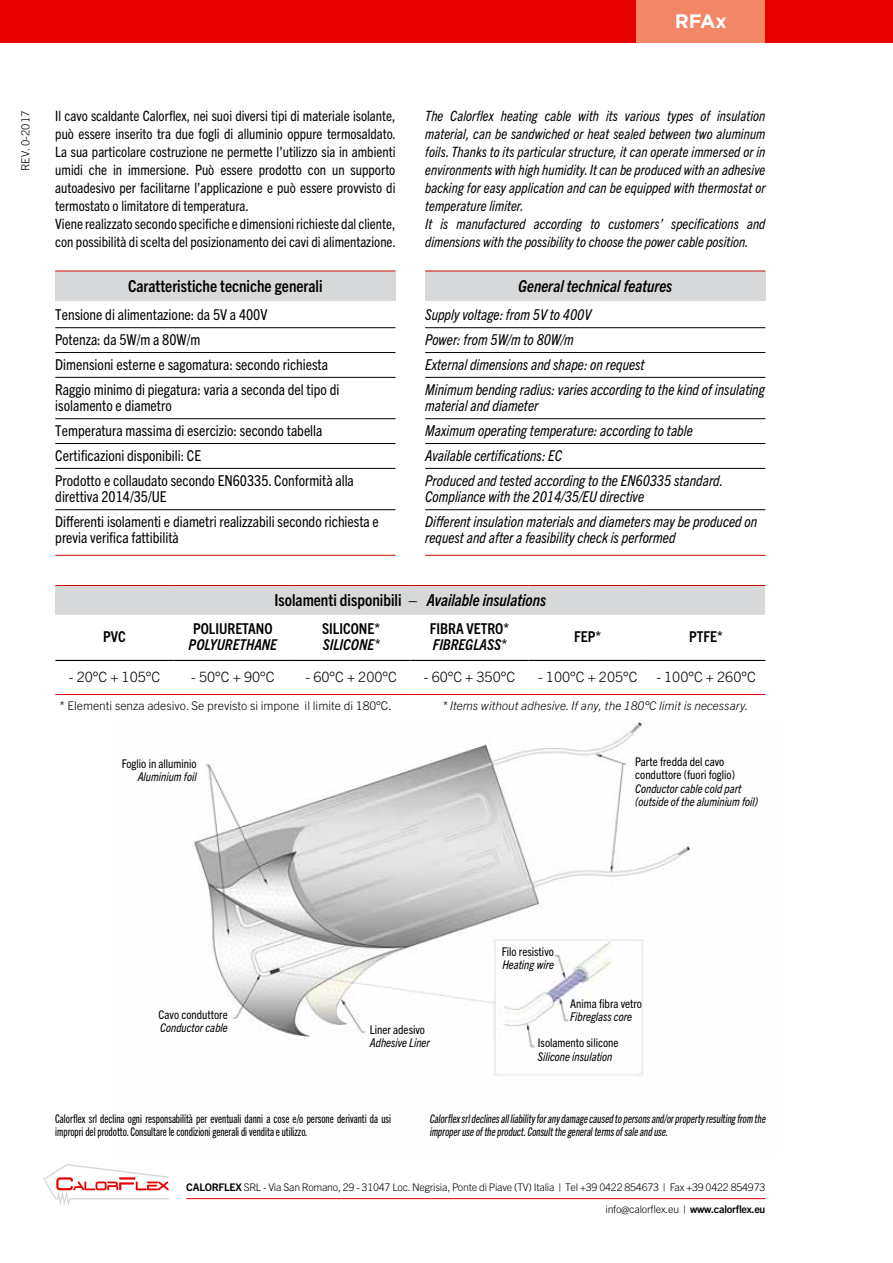
<style>
.page{position:relative;width:893px;height:1263px;background:#fff}
.page>*{position:absolute;margin:0;border:0;box-sizing:border-box;transform-origin:0 0}
.t1{font:700 19.5px "Gotham Pro";color:#fff}
.t2{font:700 condensed 16.5px "Trade Gothic Next LT Pro";color:#000}
.t3{font:italic 700 condensed 16.5px "Trade Gothic Next LT Pro";color:#000}
.t4{font:italic condensed 15px/24.9px "Trade Gothic Next LT Pro";color:#000}
.t5{font:condensed 15px/24.9px "Trade Gothic Next LT Pro";color:#000}
.t6{font:700 condensed 15px "Trade Gothic Next LT Pro";color:#000}
.t7{font:italic 700 condensed 15px "Trade Gothic Next LT Pro";color:#000}
.t8{font:condensed 14.25px/18px "Trade Gothic Next LT Pro";color:#000}
.t9{font:italic condensed 14.25px/18px "Trade Gothic Next LT Pro";letter-spacing:.005em;color:#000}
.t10{font:300 14.25px "Trade Gothic Next LT Pro";color:#000}
.t11{font:12px/13.5px "Trade Gothic Next LT Pro Cm";color:#000}
.t12{font:italic 12px/13.5px "Trade Gothic Next LT Pro Cm";color:#000}
.t13{font:italic condensed 12px/13.5px "Trade Gothic Next LT Pro";color:#000}
.t14{font:condensed 12px/13.5px "Trade Gothic Next LT Pro";color:#000}
.t15{font:300 12px "Trade Gothic Next LT Pro";color:#000}
.t16{font:italic 300 12px "Trade Gothic Next LT Pro";color:#000}
.t17{font:300 11.25px "Trade Gothic Next LT Pro";color:#000}
.t18{font:300 10.5px/22.5px "Trade Gothic Next LT Pro";letter-spacing:-.02em;color:#000;text-align:right}
.s1{font-style:italic}
.s2{font-weight:700}
</style>
<div class="page">
<hr style="left:186px;top:1198px;width:579px;height:1px;background:#e60000">
<div style="left:55px;top:271px;width:340px;height:30px;background:#d7d8da"></div>
<hr style="left:55px;top:555px;width:340px;height:1px;background:#cf0805">
<hr style="left:55px;top:271px;width:340px;height:1px;background:#cf0805">
<hr style="left:55px;top:509px;width:340px;height:1px;background:#000">
<hr style="left:55px;top:327px;width:340px;height:1px;background:#000">
<hr style="left:55px;top:352px;width:340px;height:1px;background:#000">
<hr style="left:55px;top:377px;width:340px;height:1px;background:#000">
<hr style="left:55px;top:418px;width:340px;height:1px;background:#000">
<hr style="left:55px;top:443px;width:340px;height:1px;background:#000">
<hr style="left:55px;top:468px;width:340px;height:1px;background:#000">
<div style="left:425px;top:271px;width:340px;height:30px;background:#d7d8da"></div>
<hr style="left:425px;top:555px;width:340px;height:1px;background:#cf0805">
<hr style="left:425px;top:271px;width:340px;height:1px;background:#cf0805">
<hr style="left:425px;top:509px;width:340px;height:1px;background:#000">
<hr style="left:425px;top:327px;width:340px;height:1px;background:#000">
<hr style="left:425px;top:352px;width:340px;height:1px;background:#000">
<hr style="left:425px;top:377px;width:340px;height:1px;background:#000">
<hr style="left:425px;top:418px;width:340px;height:1px;background:#000">
<hr style="left:425px;top:443px;width:340px;height:1px;background:#000">
<hr style="left:425px;top:468px;width:340px;height:1px;background:#000">
<img style="left:192px;top:722px;width:499px;height:355px">
<div style="left:0;top:0;width:893px;height:43px;background:#e60000"></div>
<div style="left:636px;top:0;width:129px;height:43px;background:#f28667"></div>
<div style="left:55px;top:585px;width:710px;height:30px;background:#d7d8da"></div>
<hr style="left:55px;top:660px;width:119px;height:1px;background:#000">
<hr style="left:174px;top:660px;width:118px;height:1px;background:#000">
<hr style="left:292px;top:660px;width:118px;height:1px;background:#000">
<hr style="left:410px;top:660px;width:119px;height:1px;background:#000">
<hr style="left:529px;top:660px;width:118px;height:1px;background:#000">
<hr style="left:647px;top:660px;width:118px;height:1px;background:#000">
<hr style="left:55px;top:585px;width:119px;height:1px;background:#cf0805">
<hr style="left:174px;top:585px;width:118px;height:1px;background:#cf0805">
<hr style="left:292px;top:585px;width:118px;height:1px;background:#cf0805">
<hr style="left:410px;top:585px;width:119px;height:1px;background:#cf0805">
<hr style="left:529px;top:585px;width:118px;height:1px;background:#cf0805">
<hr style="left:647px;top:585px;width:118px;height:1px;background:#cf0805">
<hr style="left:55px;top:694px;width:119px;height:1px;background:#e60000">
<hr style="left:174px;top:694px;width:118px;height:1px;background:#e60000">
<hr style="left:292px;top:694px;width:118px;height:1px;background:#e60000">
<hr style="left:410px;top:694px;width:119px;height:1px;background:#e60000">
<hr style="left:529px;top:694px;width:118px;height:1px;background:#e60000">
<hr style="left:647px;top:694px;width:118px;height:1px;background:#e60000">
<svg style="left:43px;top:1164px;width:126px;height:42px"></svg>
<h1 class="t1" style="left:675px;top:10px;width:54px">RFAx</h1>
<p class="t17" style="left:17px;top:171px;width:62px;rotate:-90deg">REV. 0-2017</p>
<p class="t8" style="left:55px;top:106px;width:342px">Il cavo scaldante Calorflex, nei suoi diversi tipi di materiale isolante, può essere inserito tra due fogli di alluminio oppure termosaldato.<br>La sua particolare costruzione ne permette l’utilizzo sia in ambienti umidi che in immersione. Può essere prodotto con un supporto autoadesivo per facilitarne l’applicazione e può essere provvisto di termostato o limitatore di temperatura.<br>Viene realizzato secondo specifiche e dimensioni richieste dal cliente, con possibilità di scelta del posizionamento dei cavi di alimentazione.</p>
<p class="t2" style="left:128px;top:275px;width:196px">Caratteristiche tecniche generali</p>
<p class="t5" style="left:55px;top:301px;width:286px">Tensione di alimentazione: da 5V a 400V<br>Potenza: da 5W/m a 80W/m<br>Dimensioni esterne e sagomatura: secondo richiesta Raggio minimo di piegatura: varia a seconda del tipo di</p>
<p class="t5" style="left:55px;top:392px;width:300px">isolamento e diametro<br>Temperatura massima di esercizio: secondo tabella Certificazioni disponibili: CE<br>Prodotto e collaudato secondo EN60335. Conformità alla</p>
<p class="t5" style="left:55px;top:483px;width:325px">direttiva 2014/35/UE<br>Differenti isolamenti e diametri realizzabili secondo richiesta e</p>
<p class="t5" style="left:55px;top:524px;width:125px">previa verifica fattibilità</p>
<p class="t9" style="left:425px;top:106px;width:342px">The Calorflex heating cable with its various types of insulation material, can be sandwiched or heat sealed between two aluminum foils. Thanks to its particular structure, it can operate immersed or in environments with high humidity. It can be produced with an adhesive backing for easy application and can be equipped with thermostat or temperature limiter.<br>It is manufactured according to customers’ specifications and dimensions with the possibility to choose the power cable position.</p>
<p class="t3" style="left:518px;top:275px;width:156px">General technical features</p>
<p class="t4" style="left:425px;top:301px;width:341px">Supply voltage: from 5V to 400V<br>Power: from 5W/m to 80W/m<br>External dimensions and shape: on request<br>Minimum bending radius: varies according to the kind of insulating</p>
<p class="t4" style="left:425px;top:392px;width:300px">material and diameter<br>Maximum operating temperature: according to table Available certifications: EC<br>Produced and tested according to the EN60335 standard.</p>
<p class="t4" style="left:425px;top:483px;width:333px">Compliance with the 2014/35/EU directive<br>Different insulation materials and diameters may be produced on</p>
<p class="t4" style="left:425px;top:524px;width:252px">request and after a feasibility check is performed</p>
<p class="t6" style="left:103px;top:626px;width:24px">PVC</p>
<p class="t2" style="left:274px;top:589px;width:273px">Isolamenti disponibili – <span class="s1">Available insulations</span></p>
<p class="t6" style="left:193px;top:618px;width:81px">POLIURETANO</p>
<p class="t7" style="left:189px;top:634px;width:90px">POLYURETHANE</p>
<p class="t6" style="left:322px;top:618px;width:59px">SILICONE*</p>
<p class="t7" style="left:323px;top:634px;width:58px">SILICONE*</p>
<p class="t6" style="left:430px;top:618px;width:81px">FIBRA VETRO*</p>
<p class="t7" style="left:433px;top:634px;width:75px">FIBREGLASS*</p>
<p class="t6" style="left:574px;top:626px;width:29px">FEP*</p>
<p class="t6" style="left:689px;top:626px;width:35px">PTFE*</p>
<p class="t10" style="left:69px;top:667px;width:93px">- 20°C + 105°C</p>
<p class="t10" style="left:191px;top:667px;width:85px">- 50°C + 90°C</p>
<p class="t10" style="left:305px;top:667px;width:93px">- 60°C + 200°C</p>
<p class="t10" style="left:424px;top:667px;width:93px">- 60°C + 350°C</p>
<p class="t10" style="left:538px;top:667px;width:101px">- 100°C + 205°C</p>
<p class="t10" style="left:656px;top:667px;width:101px">- 100°C + 260°C</p>
<p class="t15" style="left:60px;top:697px;width:333px">* Elementi senza adesivo. Se previsto si impone il limite di 180°C.</p>
<p class="t14" style="left:122px;top:756px;width:76px">Foglio in alluminio</p>
<p class="t13" style="left:138px;top:769px;width:60px">Aluminium foil</p>
<p class="t16" style="left:442px;top:697px;width:308px">* Items without adhesive. If any, the 180°C limit is necessary.</p>
<p class="t14" style="left:635px;top:754px;width:101px">Parte fredda del cavo conduttore (fuori foglio)</p>
<p class="t13" style="left:635px;top:781px;width:124px">Conductor cable cold part (outside of the aluminium foil)</p>
<p class="t14" style="left:159px;top:1007px;width:71px">Cavo conduttore</p>
<p class="t13" style="left:160px;top:1020px;width:69px">Conductor cable</p>
<p class="t14" style="left:370px;top:1022px;width:57px">Liner adesivo</p>
<p class="t13" style="left:370px;top:1035px;width:61px">Adhesive Liner</p>
<p class="t14" style="left:502px;top:944px;width:54px">Filo resistivo</p>
<p class="t13" style="left:502px;top:957px;width:53px">Heating wire</p>
<p class="t14" style="left:570px;top:996px;width:73px">Anima fibra vetro</p>
<p class="t13" style="left:570px;top:1010px;width:63px">Fibreglass core</p>
<p class="t14" style="left:538px;top:1035px;width:82px">Isolamento silicone</p>
<p class="t13" style="left:538px;top:1049px;width:76px">Silicone insulation</p>
<p class="t11" style="left:55px;top:1111px;width:337px">Calorflex srl declina ogni responsabilità per eventuali danni a cose e/o persone derivanti da usi impropri del prodotto. Consultare le condizioni generali di vendita e utilizzo.</p>
<p class="t12" style="left:429px;top:1111px;width:340px">Calorflexsrldeclinesallliability forany damagecausedtopersonsand/orproperty resultingfrom the improperuseoftheproduct.Consultthegeneraltermsofsaleanduse.</p>
<p class="t18" style="left:186px;top:1175px;width:581px"><span class="s2">CALORFLEX</span> SRL - Via San Romano, 29 - 31047 Loc. Negrisia, Ponte di Piave (TV) Italia | Tel +39 0422 854673 | Fax +39 0422 854973 info@calorflex.eu | <span class="s2">www.calorflex.eu</span></p>
</div>
